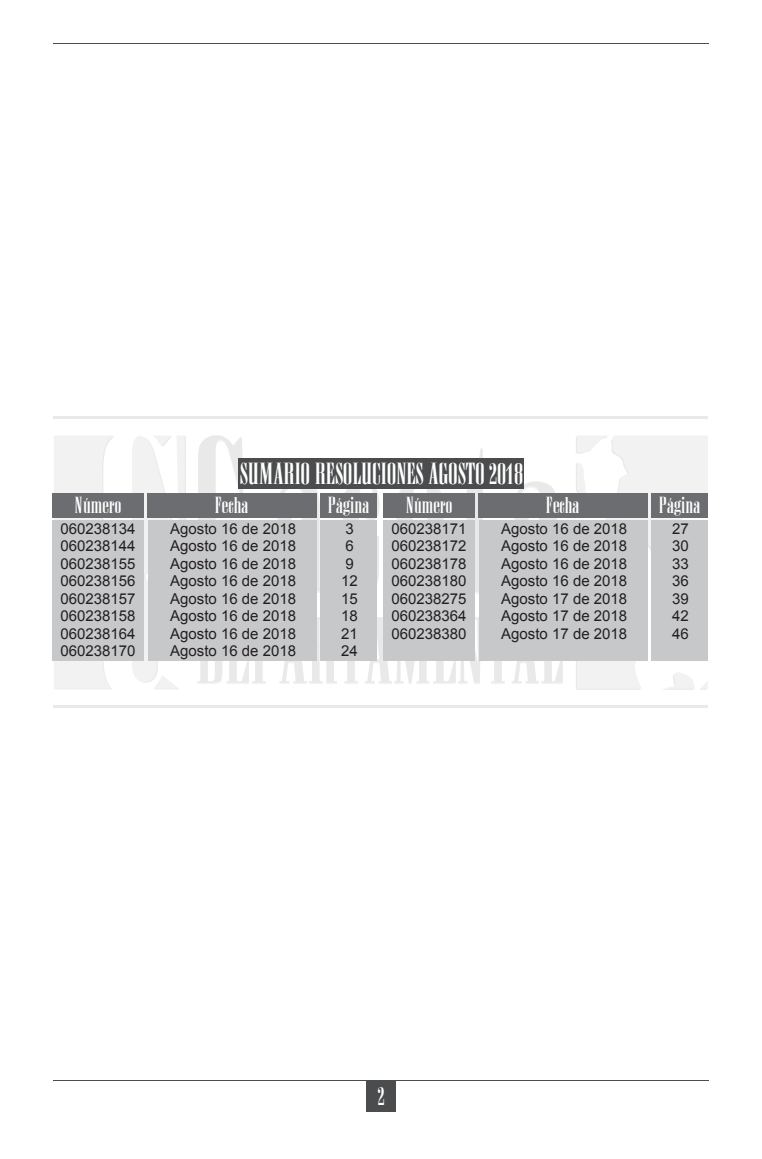
<style>
.page{position:relative;width:762px;height:1159px;background:#fff}
.page>*{position:absolute;margin:0;border:0;box-sizing:border-box;transform-origin:0 0}
.t1{font:26.25px "Anatevka";color:#fff}
.t2{font:22.5px "Anatevka";color:#fff}
.t3{font:20px "Anatevka";color:#fff}
.t4{font:15px "Arial";color:#231f20}
</style>
<div class="page">
<svg style="left:198px;top:435px;width:55px;height:85px"></svg>
<svg style="left:272px;top:488px;width:54px;height:106px"></svg>
<svg style="left:343px;top:488px;width:36px;height:95px"></svg>
<svg style="left:397px;top:488px;width:46px;height:32px"></svg>
<svg style="left:458px;top:448px;width:36px;height:146px"></svg>
<svg style="left:509px;top:481px;width:48px;height:39px"></svg>
<svg style="left:197px;top:617px;width:366px;height:67px"></svg>
<hr style="left:54px;top:705px;width:654px;height:2px;background:#4b4c4d">
<hr style="left:54px;top:416px;width:654px;height:2px;background:#4b4c4d">
<svg style="left:132px;top:436px;width:54px;height:253px"></svg>
<svg style="left:54px;top:436px;width:61px;height:253px"></svg>
<svg style="left:576px;top:436px;width:132px;height:141px"></svg>
<svg style="left:664px;top:672px;width:44px;height:18px"></svg>
<svg style="left:576px;top:660px;width:66px;height:30px"></svg>
<div style="left:366px;top:1080px;width:30px;height:31px;background:#4b4c4d"></div>
<hr style="left:53px;top:1080px;width:656px;height:1px;background:#4b4c4d">
<hr style="left:53px;top:43px;width:656px;height:1px;background:#4b4c4d">
<div style="left:52px;top:493px;width:91px;height:25px;background:#6c6d70"></div>
<div style="left:383px;top:493px;width:91px;height:25px;background:#6c6d70"></div>
<div style="left:147px;top:493px;width:169px;height:25px;background:#6c6d70"></div>
<div style="left:478px;top:493px;width:169px;height:25px;background:#6c6d70"></div>
<div style="left:320px;top:493px;width:57px;height:25px;background:#6c6d70"></div>
<div style="left:651px;top:493px;width:57px;height:25px;background:#6c6d70"></div>
<div style="left:52px;top:520px;width:91px;height:140px;background:#c7c8ca"></div>
<div style="left:383px;top:520px;width:91px;height:140px;background:#c7c8ca"></div>
<div style="left:148px;top:520px;width:168px;height:140px;background:#c7c8ca"></div>
<div style="left:479px;top:520px;width:168px;height:140px;background:#c7c8ca"></div>
<div style="left:320px;top:520px;width:57px;height:140px;background:#c7c8ca"></div>
<div style="left:651px;top:520px;width:57px;height:140px;background:#c7c8ca"></div>
<div style="left:238px;top:458px;width:286px;height:30px;background:#4b4c4d"></div>
<p class="t1" style="left:239px;top:458px;width:285px">SUMARIO RESOLUCIONES AGOSTO 2018</p>
<p class="t3" style="left:75px;top:493px;width:47px">Número</p>
<p class="t3" style="left:406px;top:493px;width:47px">Número</p>
<p class="t4" style="left:60px;top:518px;width:77px">060238134</p>
<p class="t4" style="left:60px;top:536px;width:77px">060238144</p>
<p class="t4" style="left:60px;top:553px;width:77px">060238155</p>
<p class="t4" style="left:60px;top:571px;width:77px">060238156</p>
<p class="t4" style="left:60px;top:588px;width:77px">060238157</p>
<p class="t4" style="left:60px;top:606px;width:77px">060238158</p>
<p class="t4" style="left:60px;top:623px;width:77px">060238164</p>
<p class="t4" style="left:60px;top:641px;width:77px">060238170</p>
<p class="t3" style="left:215px;top:493px;width:35px">Fecha</p>
<p class="t3" style="left:545px;top:493px;width:35px">Fecha</p>
<p class="t4" style="left:170px;top:518px;width:127px">Agosto 16 de 2018</p>
<p class="t4" style="left:170px;top:536px;width:127px">Agosto 16 de 2018</p>
<p class="t4" style="left:170px;top:553px;width:127px">Agosto 16 de 2018</p>
<p class="t4" style="left:170px;top:571px;width:127px">Agosto 16 de 2018</p>
<p class="t4" style="left:170px;top:588px;width:127px">Agosto 16 de 2018</p>
<p class="t4" style="left:170px;top:606px;width:127px">Agosto 16 de 2018</p>
<p class="t4" style="left:170px;top:623px;width:127px">Agosto 16 de 2018</p>
<p class="t4" style="left:170px;top:641px;width:127px">Agosto 16 de 2018</p>
<p class="t3" style="left:327px;top:493px;width:43px">Página</p>
<p class="t3" style="left:658px;top:493px;width:43px">Página</p>
<p class="t4" style="left:345px;top:518px;width:10px">3</p>
<p class="t4" style="left:345px;top:536px;width:10px">6</p>
<p class="t4" style="left:345px;top:553px;width:10px">9</p>
<p class="t4" style="left:341px;top:571px;width:18px">12</p>
<p class="t4" style="left:341px;top:588px;width:18px">15</p>
<p class="t4" style="left:341px;top:606px;width:18px">18</p>
<p class="t4" style="left:341px;top:623px;width:18px">21</p>
<p class="t4" style="left:341px;top:641px;width:18px">24</p>
<p class="t4" style="left:391px;top:518px;width:77px">060238171</p>
<p class="t4" style="left:391px;top:536px;width:77px">060238172</p>
<p class="t4" style="left:391px;top:553px;width:77px">060238178</p>
<p class="t4" style="left:391px;top:571px;width:77px">060238180</p>
<p class="t4" style="left:391px;top:588px;width:77px">060238275</p>
<p class="t4" style="left:391px;top:606px;width:77px">060238364</p>
<p class="t4" style="left:391px;top:623px;width:77px">060238380</p>
<p class="t4" style="left:501px;top:518px;width:127px">Agosto 16 de 2018</p>
<p class="t4" style="left:501px;top:536px;width:127px">Agosto 16 de 2018</p>
<p class="t4" style="left:501px;top:553px;width:127px">Agosto 16 de 2018</p>
<p class="t4" style="left:501px;top:571px;width:127px">Agosto 16 de 2018</p>
<p class="t4" style="left:501px;top:588px;width:127px">Agosto 17 de 2018</p>
<p class="t4" style="left:501px;top:606px;width:127px">Agosto 17 de 2018</p>
<p class="t4" style="left:501px;top:623px;width:127px">Agosto 17 de 2018</p>
<p class="t4" style="left:672px;top:518px;width:18px">27</p>
<p class="t4" style="left:672px;top:536px;width:18px">30</p>
<p class="t4" style="left:672px;top:553px;width:18px">33</p>
<p class="t4" style="left:672px;top:571px;width:18px">36</p>
<p class="t4" style="left:672px;top:588px;width:18px">39</p>
<p class="t4" style="left:672px;top:606px;width:18px">42</p>
<p class="t4" style="left:672px;top:623px;width:18px">46</p>
<p class="t2" style="left:377px;top:1082px;width:9px">2</p>
</div>
